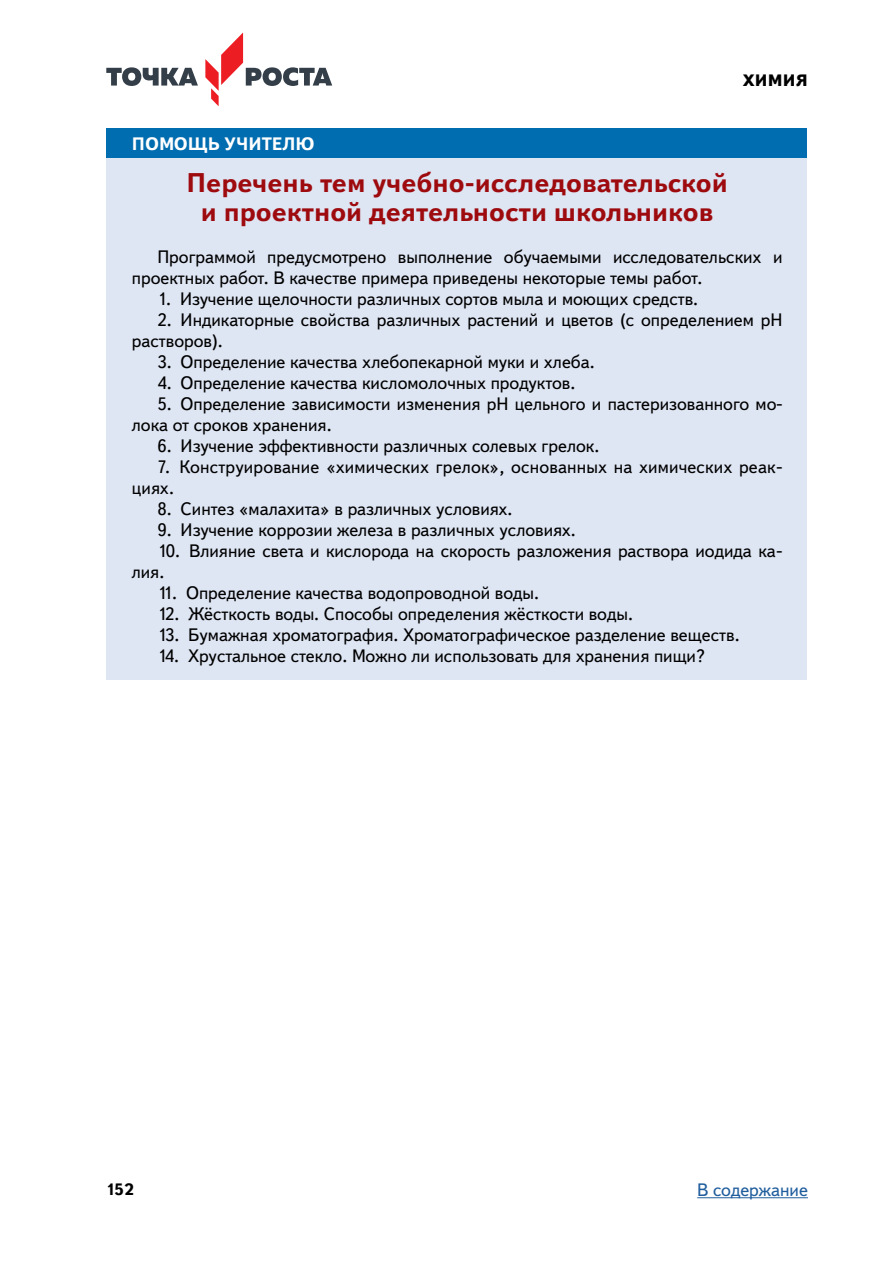
<style>
.page{position:relative;width:893px;height:1263px;background:#fff}
.page>*{position:absolute;margin:0;border:0;box-sizing:border-box;transform-origin:0 0}
.Заг_1{font:700 27px/28.5px "Textbook New";color:#9e0b0f;text-align:center}
.Основной{font:18px/21px "Textbook New";color:#000}
.Плашка_Заг_Материалы{font:700 18px "Textbook New";color:#fff}
.t1{font:18px "Textbook New";color:#215e9e}
.t2{font:800 16.5px "Textbook New";letter-spacing:.01em;color:#000}
.t3{font:700 16.5px "Textbook New";color:#000}
</style>
<div class="page">
<svg style="left:106px;top:67px;width:92px;height:19px"></svg>
<svg style="left:205px;top:32px;width:127px;height:74px"></svg>
<hr style="left:697px;top:1197px;width:111px;height:1px;background:#215e9e">
<div style="left:106px;top:128px;width:700px;height:31px;background:#006db0"></div>
<div style="left:106px;top:159px;width:700px;height:521px;background:#dee5f3"></div>
<p class="t2" style="left:743px;top:70px;width:66px">ХИМИЯ</p>
<p class="Плашка_Заг_Материалы" style="left:132px;top:133px;width:184px">ПОМОЩЬ УЧИТЕЛЮ</p>
<p class="Заг_1" style="left:187px;top:168px;width:543px">Перечень тем учебно-исследовательской и проектной деятельности школьников</p>
<p class="Основной" style="left:132px;top:246px;width:652px;text-indent:26px">Программой предусмотрено выполнение обучаемыми исследовательских и проектных работ. В качестве примера приведены некоторые темы работ.</p>
<p class="Основной" style="left:157px;top:288px;width:540px">1. Изучение щелочности различных сортов мыла и моющих средств.</p>
<p class="Основной" style="left:132px;top:309px;width:652px;text-indent:26px">2. Индикаторные свойства различных растений и цветов (с определением рН растворов).</p>
<p class="Основной" style="left:157px;top:351px;width:437px">3. Определение качества хлебопекарной муки и хлеба.</p>
<p class="Основной" style="left:157px;top:372px;width:417px">4. Определение качества кисломолочных продуктов.</p>
<p class="Основной" style="left:132px;top:393px;width:652px;text-indent:26px">5. Определение зависимости изменения рН цельного и пастеризованного мо&shy;лока от сроков хранения.</p>
<p class="Основной" style="left:157px;top:435px;width:441px">6. Изучение эффективности различных солевых грелок.</p>
<p class="Основной" style="left:132px;top:456px;width:652px;text-indent:26px">7. Конструирование «химических грелок», основанных на химических реак&shy;циях.</p>
<p class="Основной" style="left:157px;top:498px;width:354px">8. Синтез «малахита» в различных условиях.</p>
<p class="Основной" style="left:157px;top:519px;width:418px">9. Изучение коррозии железа в различных условиях.</p>
<p class="Основной" style="left:132px;top:540px;width:652px;text-indent:26px">10. Влияние света и кислорода на скорость разложения раствора иодида ка&shy;лия.</p>
<p class="Основной" style="left:157px;top:582px;width:381px">11. Определение качества водопроводной воды.</p>
<p class="Основной" style="left:157px;top:603px;width:475px">12. Жёсткость воды. Способы определения жёсткости воды.</p>
<p class="Основной" style="left:157px;top:624px;width:581px">13. Бумажная хроматография. Хроматографическое разделение веществ.</p>
<p class="Основной" style="left:157px;top:645px;width:549px">14. Хрустальное стекло. Можно ли использовать для хранения пищи?</p>
<p class="t3" style="left:106px;top:1179px;width:29px">152</p>
<p class="t1" style="left:697px;top:1179px;width:112px">В содержание</p>
</div>
